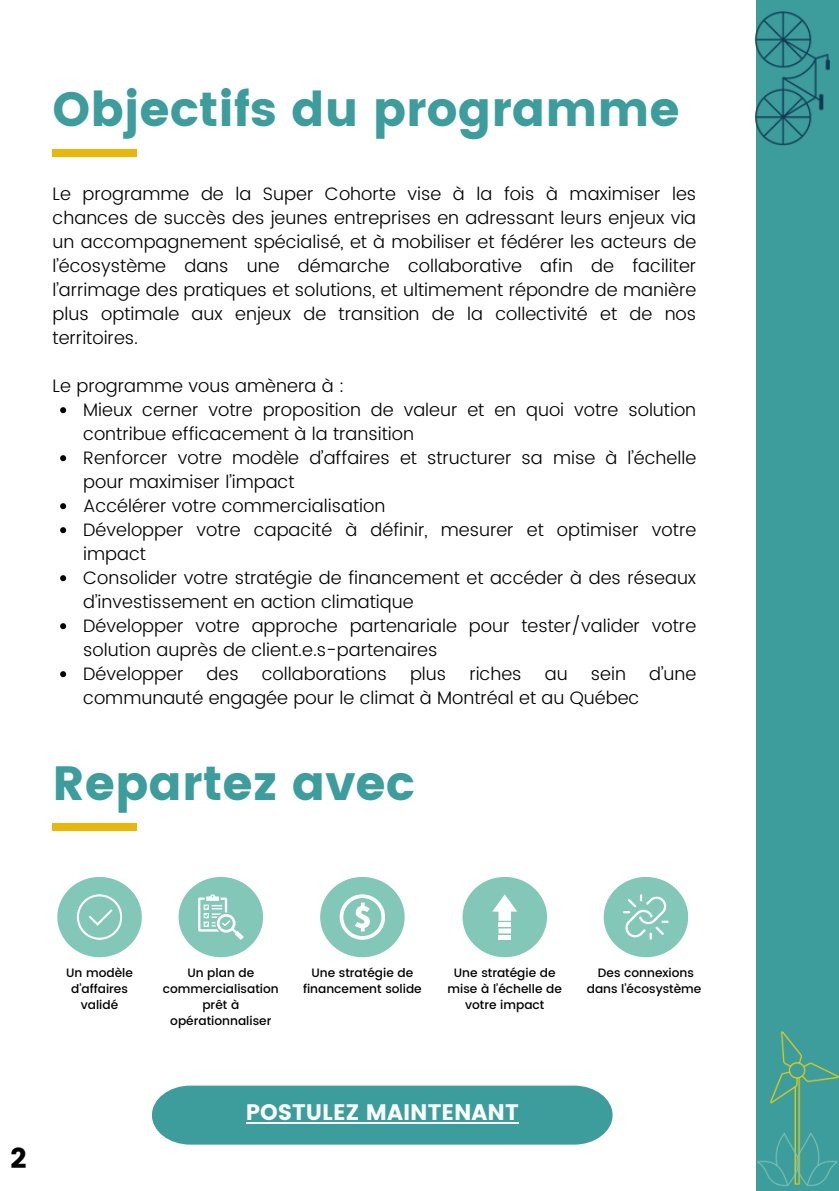
<style>
.page{position:relative;width:839px;height:1191px;background:#fff}
.page>*{position:absolute;margin:0;border:0;box-sizing:border-box;transform-origin:0 0}
.t1{font:48px "Poppins";color:#3d9c9c}
.t2{font:28.2px "Poppins";color:#000}
.t3{font:22.4px "Poppins";color:#fcffff}
.t4{font:300 18px/24px "Poppins";color:#000}
.t5{font:500 12.2px/16.2px "Poppins";color:#000;text-align:center}
</style>
<div class="page">
<div style="left:53px;top:149px;width:84px;height:7px;background:#e8b709"></div>
<svg style="left:60px;top:407px;width:6px;height:6px"></svg>
<svg style="left:60px;top:455px;width:6px;height:6px"></svg>
<svg style="left:60px;top:503px;width:6px;height:6px"></svg>
<svg style="left:60px;top:527px;width:6px;height:6px"></svg>
<svg style="left:60px;top:575px;width:6px;height:6px"></svg>
<svg style="left:60px;top:623px;width:6px;height:6px"></svg>
<svg style="left:60px;top:671px;width:6px;height:6px"></svg>
<div style="left:755px;top:0;width:83px;height:1190px;background:#3d9c9c"></div>
<div style="left:53px;top:823px;width:84px;height:7px;background:#e8b709"></div>
<img style="left:769px;top:1031px;width:69px;height:98px">
<img style="left:798px;top:1129px;width:40px;height:57px">
<img style="left:755px;top:1129px;width:43px;height:61px">
<img style="left:755px;top:1px;width:75px;height:156px">
<div style="left:152px;top:1086px;width:460px;height:59px;background:#3d9c9c"></div>
<hr style="left:246px;top:1122px;width:272px;height:1px;background:#fcffff">
<div style="left:57px;top:877px;width:85px;height:80px;background:#83c7b9;border-radius:50%"></div>
<svg style="left:77px;top:894px;width:45px;height:45px"></svg>
<div style="left:178px;top:877px;width:85px;height:80px;background:#83c7b9;border-radius:50%"></div>
<svg style="left:198px;top:894px;width:45px;height:45px"></svg>
<div style="left:320px;top:877px;width:84px;height:80px;background:#83c7b9;border-radius:50%"></div>
<svg style="left:339px;top:894px;width:45px;height:45px"></svg>
<div style="left:462px;top:877px;width:85px;height:80px;background:#83c7b9;border-radius:50%"></div>
<svg style="left:492px;top:894px;width:25px;height:27px"></svg>
<div style="left:498px;top:922px;width:13px;height:5px;background:#fff"></div>
<svg style="left:498px;top:928px;width:13px;height:5px"></svg>
<hr style="left:498px;top:935px;width:13px;height:4px;background:#fff">
<div style="left:603px;top:877px;width:85px;height:80px;background:#83c7b9;border-radius:50%"></div>
<svg style="left:623px;top:894px;width:45px;height:45px"></svg>
<p class="t1" style="left:53px;top:81px;width:628px">Objectifs du programme</p>
<h1 class="t4" style="left:53px;top:182px;width:645px;text-align:justify">Le programme de la Super Cohorte vise à la fois à maximiser les chances de succès des jeunes entreprises en adressant leurs enjeux via un accompagnement spécialisé, et à mobiliser et fédérer les acteurs de l’écosystème dans une démarche collaborative afin de faciliter l’arrimage des pratiques et solutions, et ultimement répondre de manière plus optimale aux enjeux de transition de la collectivité et de nos territoires.</h1>
<h3 class="t4" style="left:53px;top:374px;width:293px">Le programme vous amènera à :</h3>
<h3 class="t4" style="left:83px;top:398px;width:614px">Mieux cerner votre proposition de valeur et en quoi votre solution contribue efficacement à la transition</h3>
<p class="t4" style="left:83px;top:446px;width:614px">Renforcer votre modèle d’affaires et structurer sa mise à l’échelle pour maximiser l’impact</p>
<p class="t4" style="left:83px;top:494px;width:303px">Accélérer votre commercialisation</p>
<p class="t4" style="left:83px;top:518px;width:614px">Développer votre capacité à définir, mesurer et optimiser votre impact</p>
<p class="t4" style="left:83px;top:566px;width:614px">Consolider votre stratégie de financement et accéder à des réseaux d’investissement en action climatique</p>
<p class="t4" style="left:83px;top:614px;width:614px">Développer votre approche partenariale pour tester/valider votre solution auprès de client.e.s-partenaires</p>
<p class="t4" style="left:83px;top:662px;width:102px">Développer</p>
<p class="t4" style="left:206px;top:662px;width:34px">des</p>
<p class="t4" style="left:262px;top:662px;width:126px">collaborations</p>
<p class="t4" style="left:410px;top:662px;width:38px">plus</p>
<p class="t4" style="left:469px;top:662px;width:54px">riches</p>
<p class="t4" style="left:544px;top:662px;width:24px">au</p>
<p class="t4" style="left:590px;top:662px;width:37px">sein</p>
<p class="t4" style="left:649px;top:662px;width:49px">d’une</p>
<p class="t4" style="left:83px;top:686px;width:557px">communauté engagée pour le climat à Montréal et au Québec</p>
<p class="t1" style="left:53px;top:755px;width:363px">Repartez avec</p>
<p class="t2" style="left:11px;top:1142px;width:18px">2</p>
<p class="t5" style="left:66px;top:964px;width:68px">Un modèle d’affaires validé</p>
<p class="t5" style="left:163px;top:964px;width:117px">Un plan de commercialisation prêt à opérationnaliser</p>
<p class="t5" style="left:303px;top:964px;width:120px">Une stratégie de financement solide</p>
<p class="t5" style="left:447px;top:964px;width:116px">Une stratégie de mise à l’échelle de votre impact</p>
<p class="t5" style="left:586px;top:964px;width:116px">Des connexions dans l’écosystème</p>
<p class="t3" style="left:246px;top:1100px;width:274px">POSTULEZ MAINTENANT</p>
</div>
